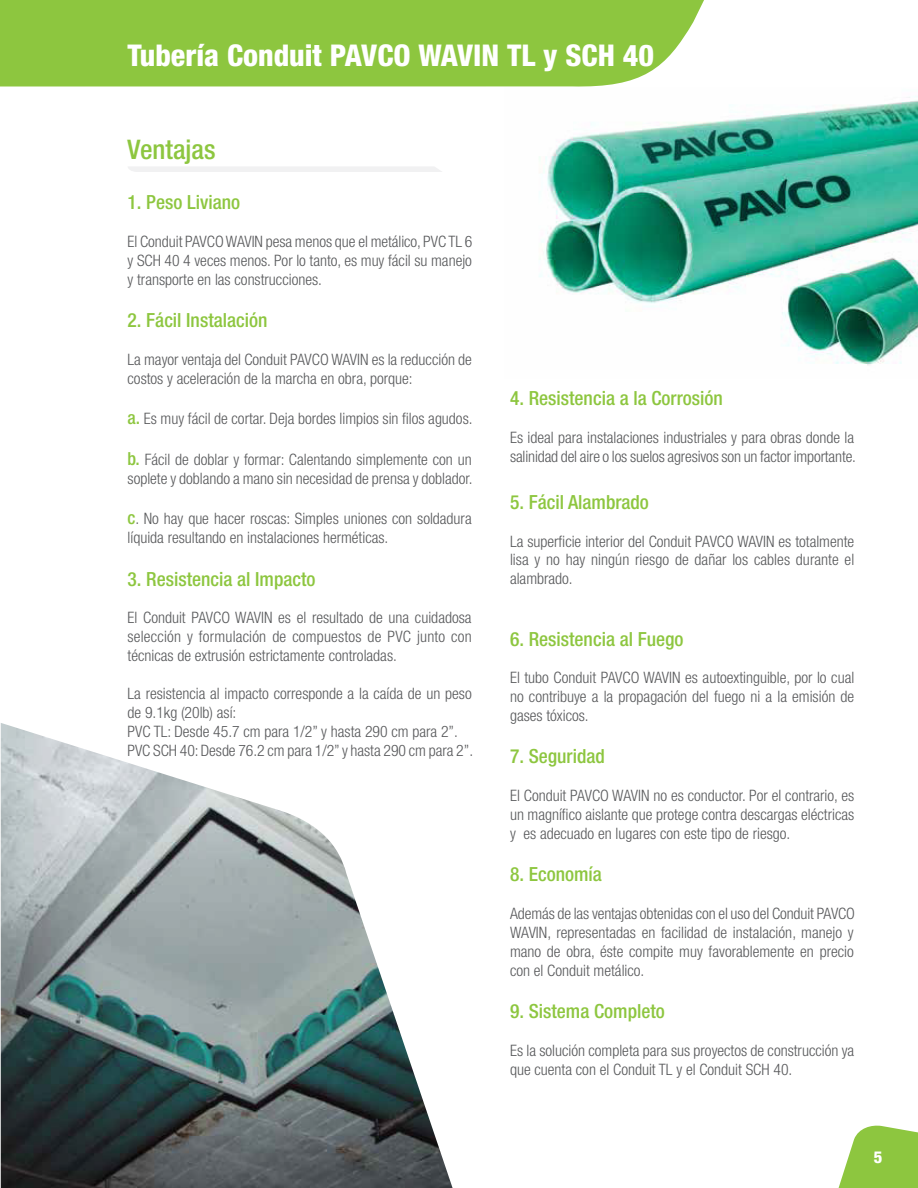
<style>
.page{position:relative;width:918px;height:1188px;background:#fff}
.page>*{position:absolute;margin:0;border:0;box-sizing:border-box;transform-origin:0 0}
.t1{font:800 condensed 30px "Helvetica Neue LT Std";color:#fff}
.t2{font:500 condensed 27px "Helvetica Neue LT Std";color:#8dc63f}
.t3{font:500 condensed 19.5px "Helvetica Neue LT Std";color:#8dc63f}
.t4{font:800 condensed 16.5px "Helvetica Neue LT Std";color:#fff}
.t5{font:300 condensed 15.75px/18.9px "Helvetica Neue LT Std";color:#58595b;text-align:justify}
.s1{font-weight:500;font-size:18px;color:#8dc63f}
</style>
<div class="page">
<svg style="left:838px;top:1125px;width:80px;height:63px"></svg>
<div style="left:0;top:0;width:704px;height:87px;background:#8dc63f"></div>
<img style="left:1px;top:723px;width:452px;height:465px">
<img style="left:539px;top:96px;width:379px;height:269px">
<div style="left:128px;top:167px;width:314px;height:5px;background:#f1f1f2"></div>
<h1 class="t1" style="left:128px;top:37px;width:528px">Tubería Conduit PAVCO WAVIN TL y SCH 40</h1>
<h2 class="t2" style="left:128px;top:134px;width:90px">Ventajas</h2>
<p class="t3" style="left:128px;top:191px;width:114px">1. Peso Liviano</p>
<p class="t5" style="left:128px;top:232px;width:346px">El Conduit PAVCOWAVIN pesa menos que el metálico, PVC TL 6 y SCH 40 4 veces menos. Por lo tanto, es muy fácil su manejo y transporte en las construcciones.</p>
<p class="t3" style="left:128px;top:309px;width:141px">2. Fácil Instalación</p>
<p class="t5" style="left:128px;top:350px;width:346px">La mayor ventaja del Conduit PAVCO WAVIN es la reducción de costos y aceleración de la marcha en obra, porque:</p>
<p class="t5" style="left:128px;top:409px;width:347px"><span class="s1">a.</span> Es muy fácil de cortar. Deja bordes limpios sin filos agudos.</p>
<p class="t5" style="left:128px;top:450px;width:346px"><span class="s1">b.</span> Fácil de doblar y formar: Calentando simplemente con un soplete y doblando a mano sin necesidad de prensa y doblador.</p>
<p class="t5" style="left:128px;top:509px;width:346px"><span class="s1">c</span>. No hay que hacer roscas: Simples uniones con soldadura líquida resultando en instalaciones herméticas.</p>
<p class="t3" style="left:128px;top:567px;width:189px">3. Resistencia al Impacto</p>
<p class="t5" style="left:128px;top:608px;width:346px">El Conduit PAVCO WAVIN es el resultado de una cuidadosa selección y formulación de compuestos de PVC junto con técnicas de extrusión estrictamente controladas.</p>
<p class="t5" style="left:128px;top:684px;width:347px;text-align:left">La resistencia al impacto corresponde a la caída de un peso de 9.1kg (20lb) así:<br>PVC TL: Desde 45.7 cm para 1/2” y hasta 290 cm para 2”.<br>PVC SCH 40: Desde 76.2 cm para 1/2”y hasta 290 cm para 2”.</p>
<p class="t3" style="left:510px;top:387px;width:214px">4. Resistencia a la Corrosión</p>
<p class="t5" style="left:510px;top:428px;width:348px">Es ideal para instalaciones industriales y para obras donde la salinidad del aire o los suelos agresivos son un factor importante.</p>
<p class="t3" style="left:510px;top:490px;width:140px">5. Fácil Alambrado</p>
<p class="t5" style="left:510px;top:531px;width:346px">La superficie interior del Conduit PAVCO WAVIN es totalmente lisa y no hay ningún riesgo de dañar los cables durante el alambrado.</p>
<p class="t3" style="left:510px;top:627px;width:175px">6. Resistencia al Fuego</p>
<p class="t5" style="left:510px;top:668px;width:346px">El tubo Conduit PAVCO WAVIN es autoextinguible, por lo cual no contribuye a la propagación del fuego ni a la emisión de gases tóxicos.</p>
<p class="t3" style="left:510px;top:745px;width:96px">7. Seguridad</p>
<p class="t5" style="left:510px;top:786px;width:346px">El Conduit PAVCO WAVIN no es conductor. Por el contrario, es un magnífico aislante que protege contra descargas eléctricas y es adecuado en lugares con este tipo de riesgo.</p>
<p class="t3" style="left:510px;top:863px;width:93px">8. Economía</p>
<p class="t5" style="left:510px;top:904px;width:347px">Además de las ventajas obtenidas con el uso del Conduit PAVCO WAVIN, representadas en facilidad de instalación, manejo y mano de obra, éste compite muy favorablemente en precio con el Conduit metálico.</p>
<p class="t3" style="left:510px;top:1000px;width:156px">9. Sistema Completo</p>
<p class="t5" style="left:510px;top:1041px;width:346px">Es la solución completa para sus proyectos de construcción ya que cuenta con el Conduit TL y el Conduit SCH 40.</p>
<p class="t4" style="left:874px;top:1147px;width:10px">5</p>
</div>
